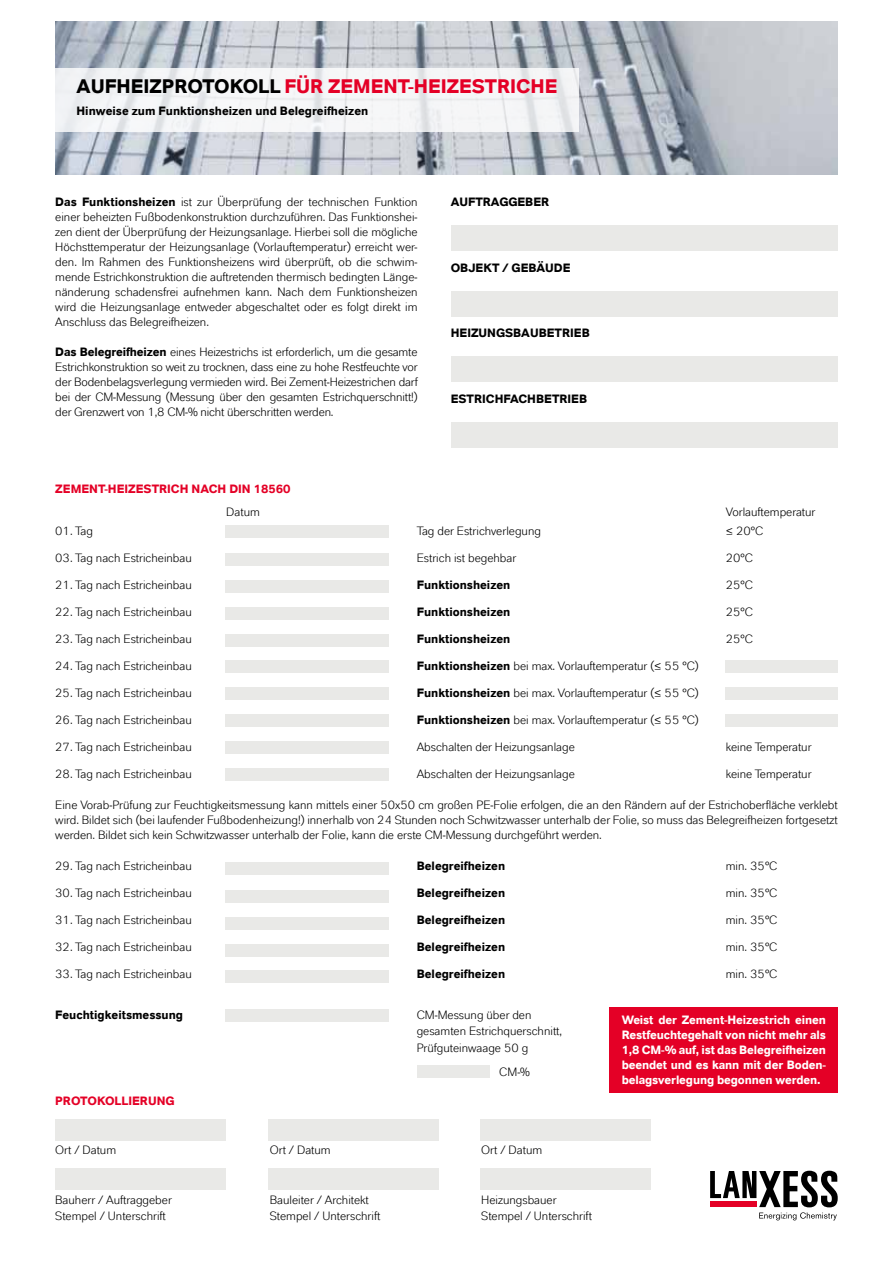
<style>
.page{position:relative;width:893px;height:1263px;background:#fff}
.page>*{position:absolute;margin:0;border:0;box-sizing:border-box;transform-origin:0 0}
.t1{font:700 19.5px "Lanxess";color:#e40026}
.t2{font:12px/15px "Lanxess";color:#000;text-align:justify}
.t3{font:700 12px "Lanxess";color:#000}
.t4{font:700 12px/15px "Lanxess";letter-spacing:-.01em;color:#fff;text-align:justify}
.t5{font:700 12px "Lanxess";color:#e40026}
.s1{color:#000}
.s2{font-weight:700}
</style>
<div class="page">
<div style="left:451px;top:225px;width:387px;height:26px;background:#e9e9e7"></div>
<div style="left:451px;top:291px;width:387px;height:25px;background:#e9e9e7"></div>
<div style="left:451px;top:356px;width:387px;height:26px;background:#e9e9e7"></div>
<div style="left:451px;top:422px;width:387px;height:26px;background:#e9e9e7"></div>
<div style="left:725px;top:660px;width:113px;height:13px;background:#e9e9e7"></div>
<div style="left:725px;top:687px;width:113px;height:13px;background:#e9e9e7"></div>
<div style="left:725px;top:714px;width:113px;height:13px;background:#e9e9e7"></div>
<div style="left:225px;top:525px;width:164px;height:13px;background:#e9e9e7"></div>
<div style="left:225px;top:553px;width:164px;height:13px;background:#e9e9e7"></div>
<div style="left:225px;top:580px;width:164px;height:13px;background:#e9e9e7"></div>
<div style="left:225px;top:607px;width:164px;height:13px;background:#e9e9e7"></div>
<div style="left:225px;top:634px;width:164px;height:12px;background:#e9e9e7"></div>
<div style="left:225px;top:660px;width:164px;height:13px;background:#e9e9e7"></div>
<div style="left:225px;top:687px;width:164px;height:13px;background:#e9e9e7"></div>
<div style="left:225px;top:714px;width:164px;height:13px;background:#e9e9e7"></div>
<div style="left:225px;top:741px;width:164px;height:13px;background:#e9e9e7"></div>
<div style="left:225px;top:768px;width:164px;height:12px;background:#e9e9e7"></div>
<div style="left:225px;top:862px;width:164px;height:13px;background:#e9e9e7"></div>
<div style="left:225px;top:890px;width:164px;height:13px;background:#e9e9e7"></div>
<div style="left:225px;top:917px;width:164px;height:13px;background:#e9e9e7"></div>
<div style="left:225px;top:944px;width:164px;height:12px;background:#e9e9e7"></div>
<div style="left:225px;top:970px;width:164px;height:13px;background:#e9e9e7"></div>
<div style="left:225px;top:1009px;width:164px;height:13px;background:#e9e9e7"></div>
<div style="left:418px;top:1065px;width:72px;height:13px;background:#e9e9e7"></div>
<div style="left:609px;top:1008px;width:229px;height:85px;background:#e40026"></div>
<div style="left:55px;top:1119px;width:171px;height:22px;background:#e9e9e7"></div>
<div style="left:55px;top:1168px;width:171px;height:21px;background:#e9e9e7"></div>
<div style="left:268px;top:1119px;width:170px;height:22px;background:#e9e9e7"></div>
<div style="left:268px;top:1168px;width:170px;height:21px;background:#e9e9e7"></div>
<div style="left:480px;top:1119px;width:171px;height:22px;background:#e9e9e7"></div>
<div style="left:480px;top:1168px;width:171px;height:21px;background:#e9e9e7"></div>
<svg style="left:710px;top:1171px;width:128px;height:49px"></svg>
<img style="left:55px;top:21px;width:783px;height:153px">
<svg style="left:55px;top:68px;width:523px;height:64px;fill:#f5f5f7"></svg>
<h1 class="t1" style="left:77px;top:74px;width:483px"><span class="s1">Aufh eizprotokoll</span> für Zement-Heizestriche</h1>
<p class="t3" style="left:77px;top:104px;width:293px">Hinweise zum Funktionsheizen und Belegreifheizen</p>
<p class="t2" style="left:55px;top:195px;width:364px"><span class="s2">Das Funktionsheizen</span> ist zur Überprüfung der technischen Funktion einer beheizten Fußbodenkonstruktion durchzuführen. Das Funktionshei&shy;zen dient der Überprüfung der Heizungsanlage. Hierbei soll die mögliche Höchsttemperatur der Heizungsanlage (Vorlauftemperatur) erreicht wer&shy;den. Im Rahmen des Funktionsheizens wird überprüft, ob die schwim&shy;mende Estrichkonstruktion die auftretenden thermisch bedingten Länge&shy;nänderung schadensfrei aufnehmen kann. Nach dem Funktionsheizen wird die Heizungsanlage entweder abgeschaltet oder es folgt direkt im Anschluss das Belegreifheizen.</p>
<p class="t2" style="left:55px;top:345px;width:364px"><span class="s2">Das Belegreifheizen</span> eines Heizestrichs ist erforderlich, um die gesamte Estrichkonstruktion so weit zu trocknen, dass eine zu hohe Restfeuchte vor der Bodenbelagsverlegung vermieden wird. Bei Zement-Heizestrichen darf bei der CM-Messung (Messung über den gesamten Estrichquerschnitt!) der Grenzwert von 1,8 CM-% nicht überschritten werden.</p>
<p class="t5" style="left:55px;top:482px;width:237px">Zement-Heizestrich nach DIN 18560</p>
<p class="t3" style="left:451px;top:195px;width:100px">Auftraggeber</p>
<p class="t3" style="left:451px;top:261px;width:121px">Objekt / Gebäude</p>
<p class="t3" style="left:451px;top:326px;width:139px">Heizungsbaubetrieb</p>
<p class="t3" style="left:451px;top:392px;width:53px">Estrichfa</p>
<p class="t3" style="left:518px;top:392px;width:69px">chbetrieb</p>
<p class="t2" style="left:226px;top:504px;width:35px">Datum</p>
<p class="t2" style="left:726px;top:504px;width:91px">Vorlauftemperatur</p>
<p class="t2" style="left:55px;top:523px;width:39px">01. Tag</p>
<p class="t2" style="left:417px;top:523px;width:126px">Tag der Estrichverlegung</p>
<p class="t2" style="left:726px;top:523px;width:39px">≤ 20°C</p>
<p class="t2" style="left:55px;top:550px;width:138px">03. Tag nach Estricheinbau</p>
<p class="t2" style="left:417px;top:550px;width:101px">Estrich ist begehbar</p>
<p class="t2" style="left:726px;top:550px;width:29px">20°C</p>
<p class="t2" style="left:55px;top:577px;width:138px">21. Tag nach Estricheinbau</p>
<p class="t3" style="left:417px;top:578px;width:95px">Funktionsheizen</p>
<p class="t2" style="left:726px;top:577px;width:29px">25°C</p>
<p class="t2" style="left:55px;top:604px;width:138px">22. Tag nach Estricheinbau</p>
<p class="t3" style="left:417px;top:605px;width:95px">Funktionsheizen</p>
<p class="t2" style="left:726px;top:604px;width:29px">25°C</p>
<p class="t2" style="left:55px;top:631px;width:138px">23. Tag nach Estricheinbau</p>
<p class="t3" style="left:417px;top:632px;width:95px">Funktionsheizen</p>
<p class="t2" style="left:726px;top:631px;width:29px">25°C</p>
<p class="t2" style="left:55px;top:658px;width:138px">24. Tag nach Estricheinbau</p>
<p class="t2" style="left:417px;top:658px;width:284px"><span class="s2">Funktionsheizen</span> bei max. Vorlauftemperatur (≤ 55 °C)</p>
<p class="t2" style="left:55px;top:685px;width:138px">25. Tag nach Estricheinbau</p>
<p class="t2" style="left:417px;top:685px;width:284px"><span class="s2">Funktionsheizen</span> bei max. Vorlauftemperatur (≤ 55 °C)</p>
<p class="t2" style="left:55px;top:712px;width:138px">26. Tag nach Estricheinbau</p>
<p class="t2" style="left:417px;top:712px;width:284px"><span class="s2">Funktionsheizen</span> bei max. Vorlauftemperatur (≤ 55 °C)</p>
<p class="t2" style="left:55px;top:739px;width:138px">27. Tag nach Estricheinbau</p>
<p class="t2" style="left:417px;top:739px;width:160px">Abschalten der Heizungsanlage</p>
<p class="t2" style="left:726px;top:739px;width:87px">keine Temperatur</p>
<p class="t2" style="left:55px;top:766px;width:138px">28. Tag nach Estricheinbau</p>
<p class="t2" style="left:417px;top:766px;width:160px">Abschalten der Heizungsanlage</p>
<p class="t2" style="left:726px;top:766px;width:87px">keine Temperatur</p>
<p class="t2" style="left:55px;top:797px;width:784px">Eine Vorab-Prüfung zur Feuchtigkeitsmessung kann mittels einer 50x50 cm großen PE-Folie erfolgen, die an den Rändern auf der Estrichoberfläche verklebt wird. Bildet sich (bei laufender Fußbodenheizung!) innerhalb von 24 Stunden noch Schwitzwasser unterhalb der Folie, so muss das Belegreifheizen fortgesetzt werden. Bildet sich kein Schwitzwasser unterhalb der Folie, kann die erste CM-Messung durchgeführt werden.</p>
<p class="t2" style="left:55px;top:858px;width:138px">29. Tag nach Estricheinbau</p>
<p class="t3" style="left:417px;top:858px;width:90px">Belegreifheizen</p>
<p class="t2" style="left:726px;top:858px;width:53px">min. 35°C</p>
<p class="t2" style="left:55px;top:885px;width:138px">30. Tag nach Estricheinbau</p>
<p class="t3" style="left:417px;top:885px;width:90px">Belegreifheizen</p>
<p class="t2" style="left:726px;top:885px;width:53px">min. 35°C</p>
<p class="t2" style="left:55px;top:912px;width:138px">31. Tag nach Estricheinbau</p>
<p class="t3" style="left:417px;top:912px;width:90px">Belegreifheizen</p>
<p class="t2" style="left:726px;top:912px;width:53px">min. 35°C</p>
<p class="t2" style="left:55px;top:939px;width:138px">32. Tag nach Estricheinbau</p>
<p class="t3" style="left:417px;top:939px;width:90px">Belegreifheizen</p>
<p class="t2" style="left:726px;top:939px;width:53px">min. 35°C</p>
<p class="t2" style="left:55px;top:966px;width:138px">33. Tag nach Estricheinbau</p>
<p class="t3" style="left:417px;top:966px;width:90px">Belegreifheizen</p>
<p class="t2" style="left:726px;top:966px;width:53px">min. 35°C</p>
<p class="t3" style="left:55px;top:1007px;width:129px">Feuchtigkeitsmessung</p>
<p class="t2" style="left:417px;top:1006px;width:147px;line-height:16.5px;text-align:left">CM-Messung über den gesamten Estrichquerschnitt,<br>Prüfguteinwaage 50 g</p>
<p class="t2" style="left:499px;top:1064px;width:32px">CM-%</p>
<p class="t5" style="left:55px;top:1093px;width:121px">Protokollierung</p>
<p class="t2" style="left:55px;top:1142px;width:62px">Ort / Datum</p>
<p class="t2" style="left:270px;top:1142px;width:62px">Ort / Datum</p>
<p class="t2" style="left:481px;top:1142px;width:62px">Ort / Datum</p>
<p class="t2" style="left:55px;top:1192px;width:118px">Bauherr / Auftraggeber</p>
<p class="t2" style="left:270px;top:1192px;width:101px">Bauleiter / Architekt</p>
<p class="t2" style="left:481px;top:1192px;width:77px">Heizungsbauer</p>
<p class="t2" style="left:55px;top:1208px;width:112px">Stempel / Unterschrift</p>
<p class="t2" style="left:270px;top:1208px;width:112px">Stempel / Unterschrift</p>
<p class="t2" style="left:481px;top:1208px;width:112px">Stempel / Unterschrift</p>
<p class="t4" style="left:622px;top:1012px;width:206px">Weist der Zement-Heizestrich einen Restfeuchtegehalt von nicht mehr als 1,8 CM-% auf, ist das Belegreifheizen beendet und es kann mit der Boden&shy;belagsverlegung begonnen werden.</p>
</div>
